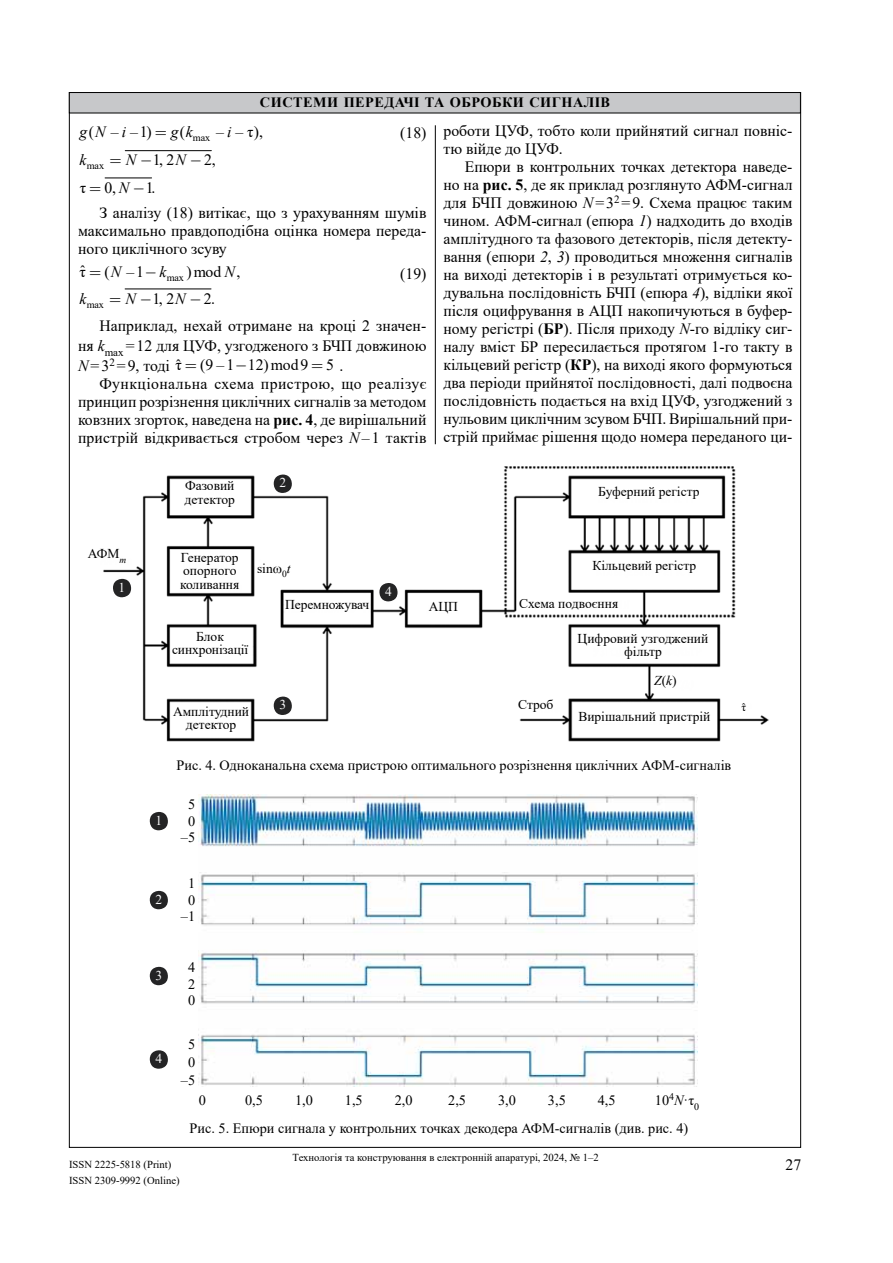
<style>
.page{position:relative;width:893px;height:1263px;background:#fff}
.page>*{position:absolute;margin:0;border:0;box-sizing:border-box;transform-origin:0 0}
.t1{font:15.75px/18px "Times New Roman";color:#000;text-align:justify}
.t2{font:15.75px "Times New Roman";letter-spacing:.025em;color:#000}
.t3{font:italic 15.75px "Times New Roman";color:#000}
.t4{font:14.25px/16.5px "Times New Roman";color:#000;text-align:center}
.t5{font:700 14.25px "Times New Roman";letter-spacing:.035em;color:#000}
.t6{font:13.5px/13.5px "Times New Roman";color:#000;text-align:center}
.t7{font:13.5px "Times New Roman";color:#f8f8f9}
.t8{font:italic 13.5px "Times New Roman";color:#000}
.t9{font:11.55px "Times New Roman";color:#000}
.t10{font:10.65px "Times New Roman";color:#000}
.t11{font:10.2px "Times New Roman";letter-spacing:-.015em;color:#000}
.s1{font-style:italic}
.s2{font-weight:700}
.s3{font-style:normal}
</style>
<div class="page">
<div style="left:69px;top:93px;width:731px;height:20px;background:#c7c8ca"></div>
<div style="left:69px;top:92px;width:732px;height:21px;border:1px solid #000"></div>
<img style="left:103px;top:466px;width:666px;height:276px">
<div style="left:113px;top:579px;width:18px;height:18px;background:#242425;border-radius:9px"></div>
<svg style="left:274px;top:474px;width:18px;height:19px"></svg>
<div style="left:275px;top:476px;width:16px;height:15px;background:#242425;border-radius:6px"></div>
<svg style="left:274px;top:696px;width:18px;height:19px"></svg>
<div style="left:275px;top:698px;width:16px;height:15px;background:#242425;border-radius:6px"></div>
<svg style="left:379px;top:583px;width:19px;height:18px"></svg>
<div style="left:381px;top:585px;width:16px;height:15px;background:#242425;border-radius:6px"></div>
<img style="left:199px;top:795px;width:498px;height:291px">
<div style="left:150px;top:812px;width:18px;height:18px;background:#242425;border-radius:9px"></div>
<div style="left:150px;top:891px;width:18px;height:18px;background:#242425;border-radius:9px"></div>
<div style="left:150px;top:967px;width:18px;height:18px;background:#242425;border-radius:9px"></div>
<svg style="left:150px;top:1050px;width:18px;height:19px"></svg>
<div style="left:151px;top:1052px;width:16px;height:15px;background:#242425;border-radius:6px"></div>
<hr style="left:125px;top:150px;width:86px;height:1px;background:#000">
<hr style="left:105px;top:178px;width:47px;height:1px;background:#000">
<hr style="left:125px;top:289px;width:86px;height:1px;background:#000">
<hr style="left:435px;top:125px;width:1px;height:319px;background:#000">
<svg style="left:273px;top:567px;width:9px;height:6px"></svg>
<p class="t5" style="left:260px;top:92px;width:351px">СИСТЕМИ ПЕРЕДАЧІ ТА ОБРОБКИ СИГНАЛІВ</p>
<p class="t1" style="left:89px;top:123px;width:7px">(</p>
<p class="t1" style="left:111px;top:123px;width:43px">– –1)</p>
<p class="t1" style="left:180px;top:123px;width:7px">(</p>
<p class="t1" style="left:216px;top:123px;width:48px">– ),</p>
<p class="t1" style="left:400px;top:124px;width:28px">(18)</p>
<p class="t11" style="left:87px;top:159px;width:19px">max</p>
<p class="t1" style="left:153px;top:151px;width:35px">1, 2<span class="s1">N</span></p>
<p class="t1" style="left:204px;top:151px;width:13px">2,</p>
<p class="t1" style="left:80px;top:178px;width:51px">τ 0,<span class="s1">N</span></p>
<p class="t1" style="left:146px;top:178px;width:11px">1.</p>
<p class="t3" style="left:80px;top:121px;width:48px">gN i</p>
<p class="t3" style="left:171px;top:121px;width:23px">g k</p>
<p class="t1" style="left:227px;top:123px;width:28px"><span class="s1">i</span>–τ</p>
<p class="t11" style="left:193px;top:131px;width:19px">max</p>
<p class="t3" style="left:80px;top:149px;width:8px">k</p>
<p class="t3" style="left:126px;top:149px;width:12px">N</p>
<p class="t1" style="left:78px;top:203px;width:350px;text-indent:21px">З аналізу (18) витікає, що з урахуванням шумів максимально правдоподібна оцінка номера переда&shy;ного циклічного зсуву</p>
<p class="t11" style="left:167px;top:270px;width:19px">max</p>
<p class="t11" style="left:87px;top:297px;width:19px">max</p>
<p class="t1" style="left:80px;top:262px;width:66px">ˆ (<span class="s1">N</span> –1</p>
<p class="t1" style="left:186px;top:262px;width:55px">)mod ,</p>
<p class="t1" style="left:153px;top:289px;width:35px">1, 2<span class="s1">N</span></p>
<p class="t1" style="left:204px;top:289px;width:13px">2.</p>
<p class="t3" style="left:159px;top:260px;width:8px">k</p>
<p class="t1" style="left:80px;top:262px;width:8px">τ</p>
<p class="t3" style="left:224px;top:260px;width:12px">N</p>
<p class="t3" style="left:126px;top:288px;width:12px">N</p>
<p class="t1" style="left:400px;top:264px;width:28px">(19)</p>
<p class="t1" style="left:78px;top:315px;width:350px;line-height:20px;text-indent:21px">Наприклад, нехай отримане на кроці 2 значен&shy;ня <span class="s1">k</span><sub>max</sub> =12 для ЦУФ, узгодженого з БЧП довжиною <span class="s1">N</span>=3<sup>2</sup> =9, тоді τ (9 – 1 12) mo 9</p>
<p class="t3" style="left:79px;top:288px;width:8px">k</p>
<p class="t1" style="left:176px;top:355px;width:7px">ˆ</p>
<p class="t1" style="left:291px;top:355px;width:9px">d</p>
<p class="t1" style="left:326px;top:356px;width:19px">5 .</p>
<p class="t2" style="left:99px;top:373px;width:329px">Функціональна схема пристрою, що реалізує</p>
<p class="t1" style="left:78px;top:392px;width:350px">принцип розрізнення циклічних сигналів за методом</p>
<p class="t1" style="left:78px;top:410px;width:350px">ковзних згорток, наведена на <span class="s2">рис. 4</span>, де вирішальний</p>
<p class="t1" style="left:78px;top:428px;width:350px">пристрій відкривається стробом через <span class="s1">N</span>– 1 тактів</p>
<p class="t6" style="left:88px;top:546px;width:40px">АФМ<sub>m</sub></p>
<p class="t7" style="left:119px;top:578px;width:8px">1</p>
<p class="t6" style="left:185px;top:479px;width:52px;text-align:left">Фазовий детектор</p>
<p class="t6" style="left:180px;top:550px;width:61px;text-align:left">Генератор опорного коливання</p>
<p class="t7" style="left:279px;top:473px;width:8px">2</p>
<p class="t6" style="left:257px;top:561px;width:35px">sin <sub>0</sub><span class="s1">t</span></p>
<p class="t7" style="left:385px;top:582px;width:8px">4</p>
<p class="t1" style="left:443px;top:121px;width:350px">роботи ЦУФ, тобто коли прийнятий сигнал повніс&shy;тю війде до ЦУФ.</p>
<p class="t1" style="left:443px;top:157px;width:351px;text-indent:21px">Епюри в контрольних точках детектора наведе&shy;но на <span class="s2">рис. 5</span>, де як приклад розглянуто АФМ-сигнал для БЧП довжиною <span class="s1">N</span>=3<sup>2</sup> =9. Схема працює таким чином. АФМ-сигнал (епюра <span class="s1">1</span>) надходить до входів амплітудного та фазового детекторів, після детекту&shy;вання (епюри <span class="s1">2</span>, <span class="s1">3</span>) проводиться множення сигналів на виході детекторів і в результаті отримується ко&shy;дувальна послідовність БЧП (епюра <span class="s1">4</span>), відліки якої після оцифрування в АЦП накопичуються в буфер&shy;ному регістрі (<span class="s2">БР</span>). Після приходу <span class="s1">N</span>-го відліку сиг&shy;налу вміст БР пересилається протягом 1-го такту в кільцевий регістр (<span class="s2">КР</span>), на виході якого формуються два періоди прийнятої послідовності, далі подвоєна послідовність подається на вхід ЦУФ, узгоджений з нульовим циклічним зсувом БЧП. Вирішальний при&shy;стрій приймає рішення щодо номера переданого ци-</p>
<p class="t6" style="left:598px;top:485px;width:103px">Буферний регістр</p>
<p class="t6" style="left:592px;top:559px;width:105px">Кільцевий регістр</p>
<p class="t6" style="left:172px;top:629px;width:78px">Блок синхронізації</p>
<p class="t6" style="left:173px;top:704px;width:78px">Амплітудний детектор</p>
<p class="t6" style="left:285px;top:597px;width:86px">Перемножувач</p>
<p class="t6" style="left:429px;top:599px;width:31px">АЦП</p>
<p class="t7" style="left:279px;top:695px;width:8px">3</p>
<p class="t6" style="left:519px;top:596px;width:101px">Схема подвоєння</p>
<p class="t6" style="left:578px;top:631px;width:132px">Цифровий узгоджений фільтр</p>
<p class="t6" style="left:518px;top:697px;width:37px">Строб</p>
<p class="t8" style="left:654px;top:671px;width:24px">Z<span class="s3">(</span>k<span class="s3">)</span></p>
<p class="t6" style="left:578px;top:710px;width:134px">Вирішальний пристрій</p>
<p class="t9" style="left:741px;top:699px;width:6px">τˆ</p>
<p class="t7" style="left:155px;top:811px;width:8px">1</p>
<p class="t7" style="left:155px;top:890px;width:8px">2</p>
<p class="t4" style="left:177px;top:756px;width:556px">Рис. 4. Одноканальна схема пристрою оптимального розрізнення циклічних АФМ-сигналів</p>
<p class="t4" style="left:181px;top:796px;width:16px">5<br>0 –5</p>
<p class="t4" style="left:181px;top:875px;width:16px">1<br>0 –1</p>
<p class="t7" style="left:155px;top:966px;width:8px">3</p>
<p class="t7" style="left:155px;top:1049px;width:8px">4</p>
<p class="t4" style="left:188px;top:958px;width:9px;text-align:justify">4<br>2<br>0</p>
<p class="t4" style="left:181px;top:1034px;width:16px;line-height:18px">5<br>0 –5</p>
<p class="t4" style="left:199px;top:1091px;width:9px">0</p>
<p class="t4" style="left:245px;top:1091px;width:19px">0,5</p>
<p class="t4" style="left:295px;top:1091px;width:19px">1,0</p>
<p class="t4" style="left:345px;top:1091px;width:19px">1,5</p>
<p class="t4" style="left:395px;top:1091px;width:19px">2,0</p>
<p class="t4" style="left:448px;top:1091px;width:19px">2,5</p>
<p class="t4" style="left:498px;top:1091px;width:19px">3,0</p>
<p class="t4" style="left:548px;top:1091px;width:19px">3,5</p>
<p class="t4" style="left:598px;top:1091px;width:19px">4,5</p>
<p class="t4" style="left:655px;top:1091px;width:46px">10<sup>4</sup><span class="s1">N</span>·τ<sub>0</sub></p>
<p class="t4" style="left:190px;top:1119px;width:500px">Рис. 5. Епюри сигнала у контрольних точках декодера АФМ-сигналів (див. рис. 4)</p>
<p class="t10" style="left:293px;top:1149px;width:308px">Технологія та конструювання в електронній апаратурі, 2024, № 1–2</p>
<p class="t10" style="left:69px;top:1157px;width:104px">ISSN 2225-5818 (Print)</p>
<p class="t1" style="left:786px;top:1155px;width:17px">27</p>
<p class="t10" style="left:69px;top:1173px;width:112px">ISSN 2309-9992 (Online)</p>
</div>
